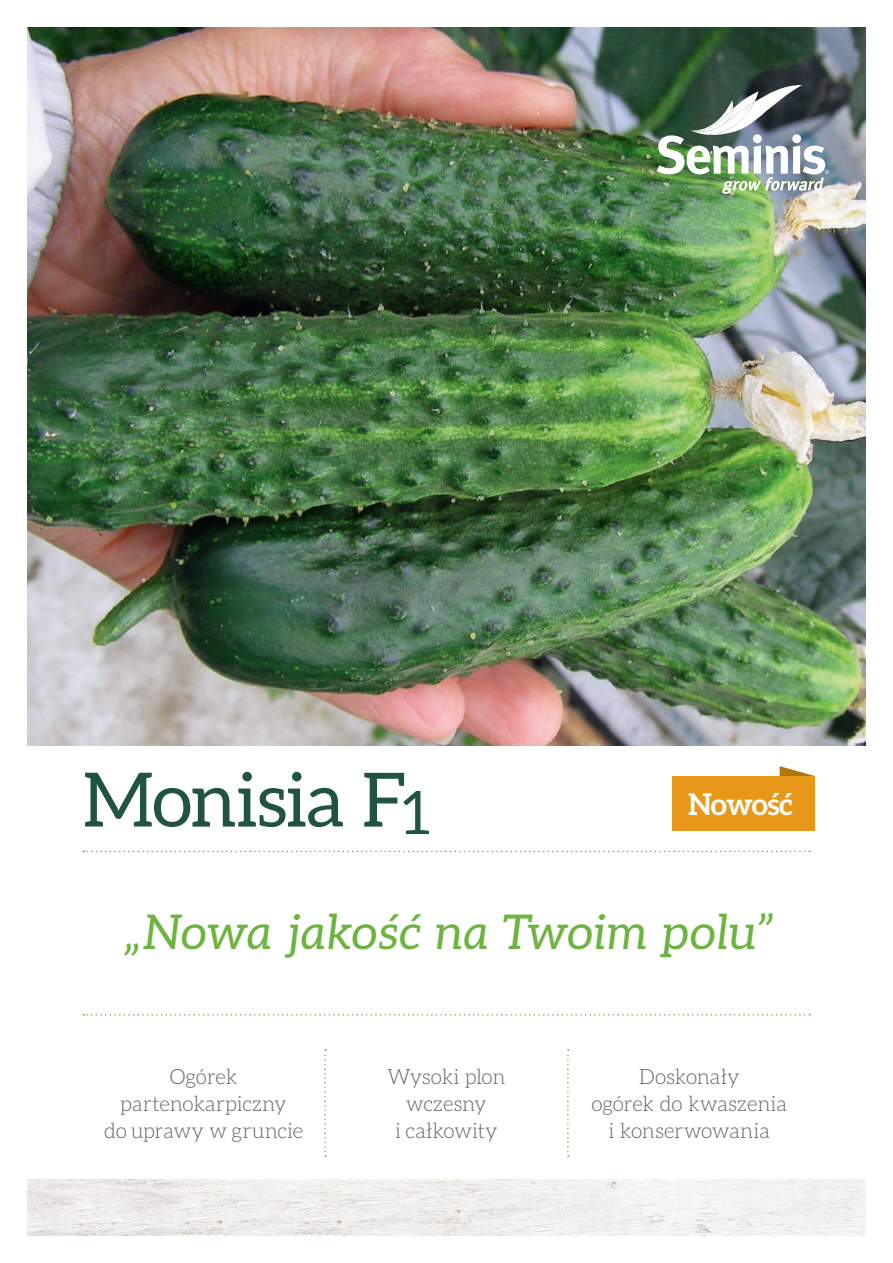
<style>
.page{position:relative;width:893px;height:1263px;background:#fff}
.page>*{position:absolute;margin:0;border:0;box-sizing:border-box;transform-origin:0 0}
.Variety_Name{font:75px "Aleo";letter-spacing:-.02em;color:#20543f}
.Subhead{font:italic 48px "Aleo";letter-spacing:.02em;color:#6cb43f}
.Variety{font:700 30px "Aleo";letter-spacing:-.035em;color:#fff}
.Facts{font:300 21px/27px "Aleo";letter-spacing:-.01em;color:#636366;text-align:center}
</style>
<div class="page">
<img style="left:27px;top:27px;width:839px;height:719px">
<svg style="left:780px;top:766px;width:35px;height:10px"></svg>
<div style="left:672px;top:776px;width:143px;height:54px;background:#e89818"></div>
<svg style="left:324px;top:1049px;width:2px;height:108px"></svg>
<svg style="left:567px;top:1049px;width:2px;height:108px"></svg>
<svg style="left:83px;top:1014px;width:727px;height:1px"></svg>
<svg style="left:83px;top:851px;width:727px;height:1px"></svg>
<img style="left:27px;top:1180px;width:839px;height:56px">
<img style="left:657px;top:85px;width:172px;height:109px">
<p class="Variety_Name" style="left:82px;top:758px;width:349px">Monisia F<sub>1</sub></p>
<p class="Variety" style="left:688px;top:787px;width:106px">Nowość</p>
<p class="Subhead" style="left:123px;top:904px;width:652px">„Nowa jakość na Twoim polu”</p>
<p class="Facts" style="left:104px;top:1063px;width:200px">Ogórek partenokarpiczny<br>do uprawy w gruncie</p>
<p class="Facts" style="left:387px;top:1063px;width:120px">Wysoki plon wczesny<br>i całkowity</p>
<p class="Facts" style="left:591px;top:1063px;width:197px">Doskonały<br>ogórek do kwaszenia i konserwowania</p>
</div>
